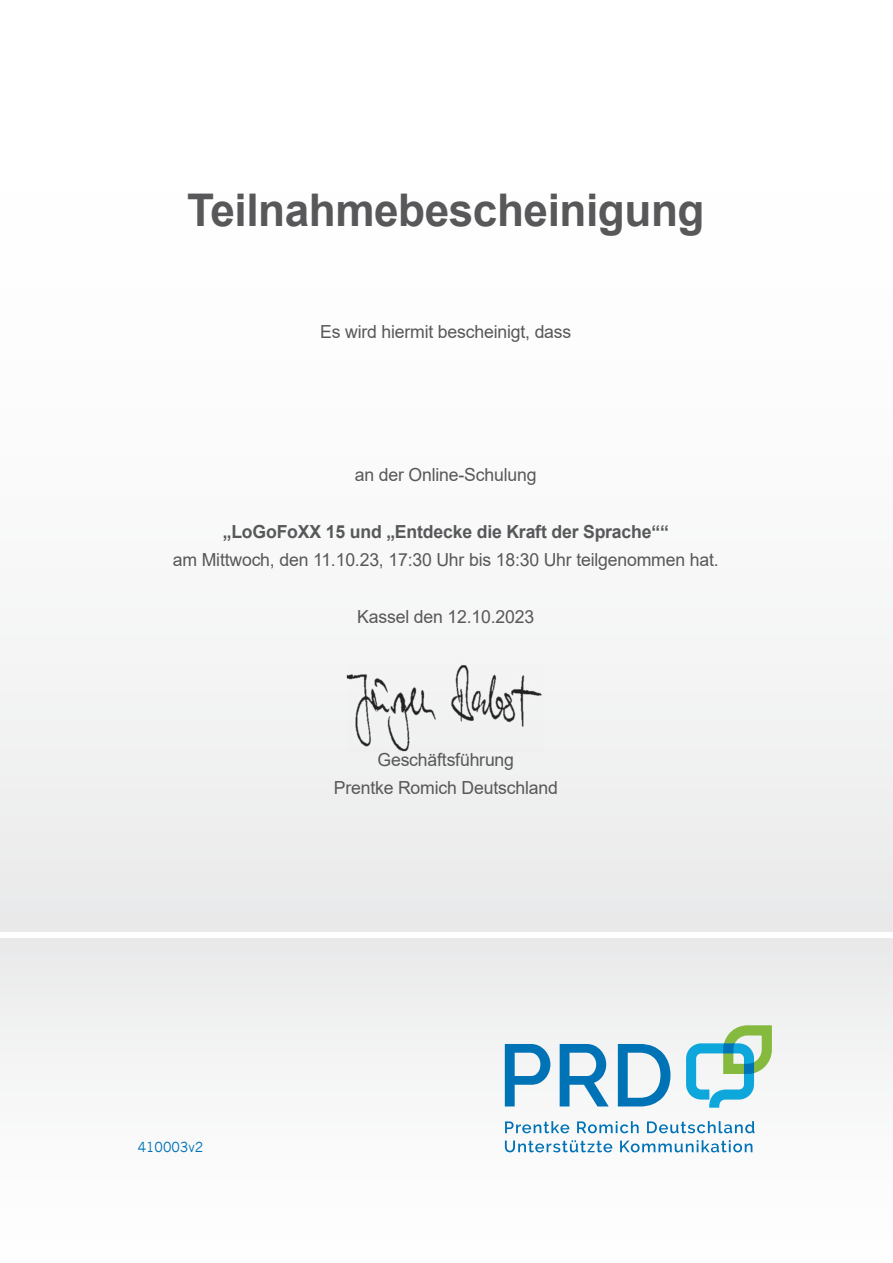
<style>
.page{position:relative;width:893px;height:1263px;background:#fff}
.page>*{position:absolute;margin:0;border:0;box-sizing:border-box;transform-origin:0 0}
.t1{font:700 45px "Arial";letter-spacing:-.01em;color:#58585a}
.t2{font:18px/28.5px "Arial";letter-spacing:-.01em;color:#58585a;text-align:center}
.t3{font:700 18px "Arial";letter-spacing:-.01em;color:#58585a}
.t4{font:13.5px "News Gothic";color:#0072b6}
</style>
<div class="page">
<div style="left:0;top:938px;width:893px;height:325px;background:linear-gradient(to right,#f6f6f6,#f5f6f6)"></div>
<div style="left:0;top:45px;width:893px;height:886px;background:linear-gradient(to bottom,#fff,#eceded)"></div>
<img style="left:346px;top:663px;width:197px;height:88px">
<svg style="left:505px;top:1140px;width:247px;height:12px"></svg>
<svg style="left:505px;top:1121px;width:249px;height:12px"></svg>
<svg style="left:685px;top:1024px;width:88px;height:85px"></svg>
<svg style="left:505px;top:1044px;width:165px;height:62px"></svg>
<h1 class="t1" style="left:187px;top:179px;width:519px">Teilnahmebescheinigung</h1>
<p class="t2" style="left:320px;top:318px;width:253px">Es wird hiermit bescheinigt, dass</p>
<p class="t2" style="left:355px;top:460px;width:183px">an der Online-Schulung</p>
<p class="t3" style="left:223px;top:519px;width:448px">„LoGoFoXX 15 und „Entdecke die Kraft der Sprache““</p>
<p class="t2" style="left:173px;top:546px;width:547px">am Mittwoch, den 11.10.23, 17:30 Uhr bis 18:30 Uhr teilgenommen hat.</p>
<p class="t2" style="left:357px;top:603px;width:178px">Kassel den 12.10.2023</p>
<p class="t2" style="left:334px;top:745px;width:226px">Geschäftsführung<br>Prentke Romich Deutschland</p>
<p class="t4" style="left:138px;top:1139px;width:67px">410003v2</p>
</div>
